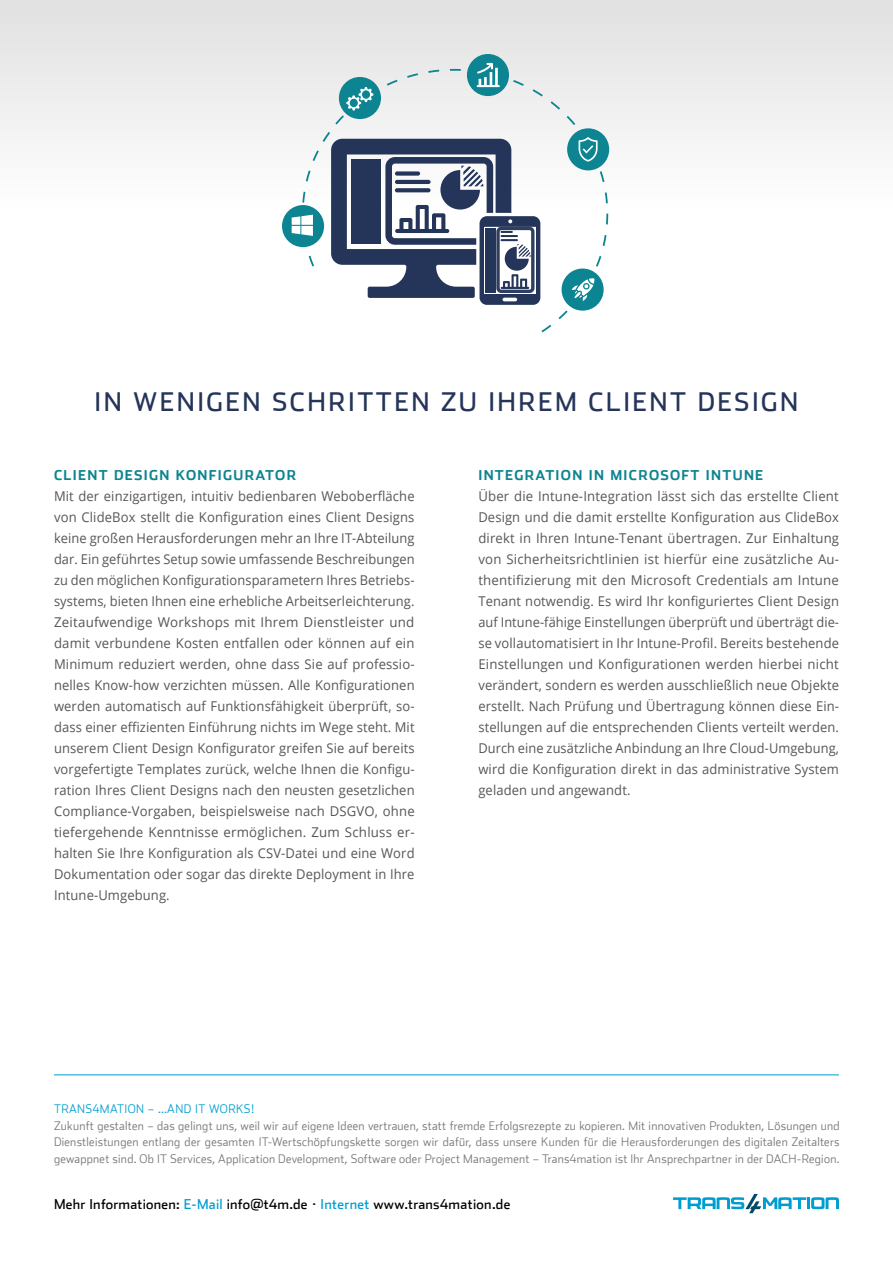
<style>
.page{position:relative;width:893px;height:1263px;background:#fff}
.page>*{position:absolute;margin:0;border:0;box-sizing:border-box;transform-origin:0 0}
.t1{font:25.5px "Stainless";letter-spacing:.1em;color:#253559}
.t2{font:13.5px/21px "Open Sans";letter-spacing:.01em;color:#565655;text-align:justify;scale:.96 1}
.t3{font:13.5px/21px "Open Sans";letter-spacing:.01em;color:#565655;text-align:justify}
.t4{font:13.5px "Stainless";letter-spacing:.02em;color:#000}
.t5{font:700 13.5px "Stainless";letter-spacing:.1em;color:#0c8491}
.t6{font:300 12px/16.5px "Stainless";letter-spacing:.025em;color:#797978;text-align:justify;scale:.96 1}
.t7{font:300 12px "Stainless";letter-spacing:.04em;color:#009dd0;scale:.96 1}
.s1{color:#009dd0}
</style>
<div class="page">
<div style="left:0;top:0;width:893px;height:315px;background:linear-gradient(to bottom,#e4e4e4,#fff)"></div>
<hr style="left:54px;top:1074px;width:785px;height:1px;background:#009dd0">
<svg style="left:673px;top:1194px;width:166px;height:19px"></svg>
<svg style="left:541px;top:325px;width:10px;height:7px"></svg>
<svg style="left:558px;top:310px;width:10px;height:9px"></svg>
<svg style="left:596px;top:256px;width:5px;height:11px"></svg>
<svg style="left:603px;top:235px;width:3px;height:11px"></svg>
<svg style="left:606px;top:214px;width:2px;height:10px"></svg>
<svg style="left:605px;top:192px;width:3px;height:11px"></svg>
<svg style="left:600px;top:171px;width:4px;height:11px"></svg>
<svg style="left:567px;top:116px;width:8px;height:9px"></svg>
<svg style="left:551px;top:101px;width:9px;height:9px"></svg>
<svg style="left:533px;top:89px;width:10px;height:8px"></svg>
<svg style="left:513px;top:80px;width:11px;height:6px"></svg>
<svg style="left:387px;top:80px;width:10px;height:6px"></svg>
<svg style="left:407px;top:73px;width:11px;height:5px"></svg>
<svg style="left:428px;top:70px;width:11px;height:3px"></svg>
<svg style="left:450px;top:69px;width:11px;height:2px"></svg>
<div style="left:282px;top:205px;width:42px;height:42px;background:#0c8491;border-radius:50%"></div>
<div style="left:339px;top:77px;width:42px;height:42px;background:#0c8491;border-radius:50%"></div>
<svg style="left:335px;top:87px;width:43px;height:37px"></svg>
<div style="left:467px;top:54px;width:42px;height:42px;background:#0c8491;border-radius:50%"></div>
<svg style="left:476px;top:63px;width:24px;height:24px"></svg>
<div style="left:567px;top:128px;width:42px;height:42px;background:#0c8491;border-radius:50%"></div>
<svg style="left:579px;top:137px;width:19px;height:25px"></svg>
<div style="left:562px;top:269px;width:42px;height:42px;background:#0c8491;border-radius:50%"></div>
<svg style="left:572px;top:278px;width:22px;height:23px"></svg>
<svg style="left:292px;top:132px;width:252px;height:176px"></svg>
<h1 class="t1" style="left:95px;top:386px;width:705px">IN WENIGEN SCHRITTEN ZU IHREM CLIENT DESIGN</h1>
<p class="t5" style="left:54px;top:466px;width:244px">CLIENT DESIGN KONFIGURATOR</p>
<p class="t2" style="left:54px;top:485px;width:377px">Mit der einzigartigen, intuitiv bedienbaren Weboberfläche von ClideBox stellt die Konfiguration eines Client Designs keine großen Herausforderungen mehr an Ihre IT-Abteilung dar. Ein geführtes Setup sowie umfassende Beschreibungen zu den möglichen Konfigurationsparametern Ihres Betriebs&shy;systems, bieten Ihnen eine erhebliche Arbeitserleichterung.<br>Zeitaufwendige Workshops mit Ihrem Dienstleister und damit verbundene Kosten entfallen oder können auf ein Minimum reduziert werden, ohne dass Sie auf professio&shy;nelles Know-how verzichten müssen. Alle Konfigurationen werden automatisch auf Funktionsfähigkeit überprüft, so&shy;dass einer effizienten Einführung nichts im Wege steht. Mit unserem Client Design Konfigurator greifen Sie auf bereits vorgefertigte Templates zurück, welche Ihnen die Konfigu&shy;ration Ihres Client Designs nach den neusten gesetzlichen Compliance-Vorgaben, beispielsweise nach DSGVO, ohne tiefergehende Kenntnisse ermöglichen. Zum Schluss er&shy;halten Sie Ihre Konfiguration als CSV-Datei und eine Word Dokumentation oder sogar das direkte Deployment in Ihre Intune-Umgebung.</p>
<p class="t5" style="left:478px;top:466px;width:286px">INTEGRATION IN MICROSOFT INTUNE</p>
<p class="t3" style="left:478px;top:485px;width:362px">Über die Intune-Integration lässt sich das erstellte Client Design und die damit erstellte Konfiguration aus ClideBox direkt in Ihren Intune-Tenant übertragen. Zur Einhaltung von Sicherheitsrichtlinien ist hierfür eine zusätzliche Au&shy;thentifizierung mit den Microsoft Credentials am Intune Tenant notwendig. Es wird Ihr konfiguriertes Client Design auf Intune-fähige Einstellungen überprüft und überträgt die&shy;se vollautomatisiert in Ihr Intune-Profil. Bereits bestehende Einstellungen und Konfigurationen werden hierbei nicht verändert, sondern es werden ausschließlich neue Objekte erstellt. Nach Prüfung und Übertragung können diese Ein&shy;stellungen auf die entsprechenden Clients verteilt werden.<br>Durch eine zusätzliche Anbindung an Ihre Cloud-Umgebung, wird die Konfiguration direkt in das administrative System geladen und angewandt.</p>
<p class="t7" style="left:54px;top:1102px;width:210px">TRANS4MATION – …AND IT WORKS!</p>
<p class="t6" style="left:54px;top:1117px;width:820px">Zukunft gestalten – das gelingt uns, weil wir auf eigene Ideen vertrauen, statt fremde Erfolgsrezepte zu kopieren. Mit innovativen Produkten, Lösungen und Dienstleistungen entlang der gesamten IT-Wertschöpfungskette sorgen wir dafür, dass unsere Kunden für die Herausforderungen des digitalen Zeitalters gewappnet sind. Ob IT Services, Application Development, Software oder Project Management – Trans4mation ist Ihr Ansprechpartner in der DACH-Region.</p>
<p class="t4" style="left:54px;top:1196px;width:458px">Mehr Informationen: <span class="s1">E-Mail</span> info@t4m.de · <span class="s1">Internet</span> www.trans4mation.de</p>
</div>
